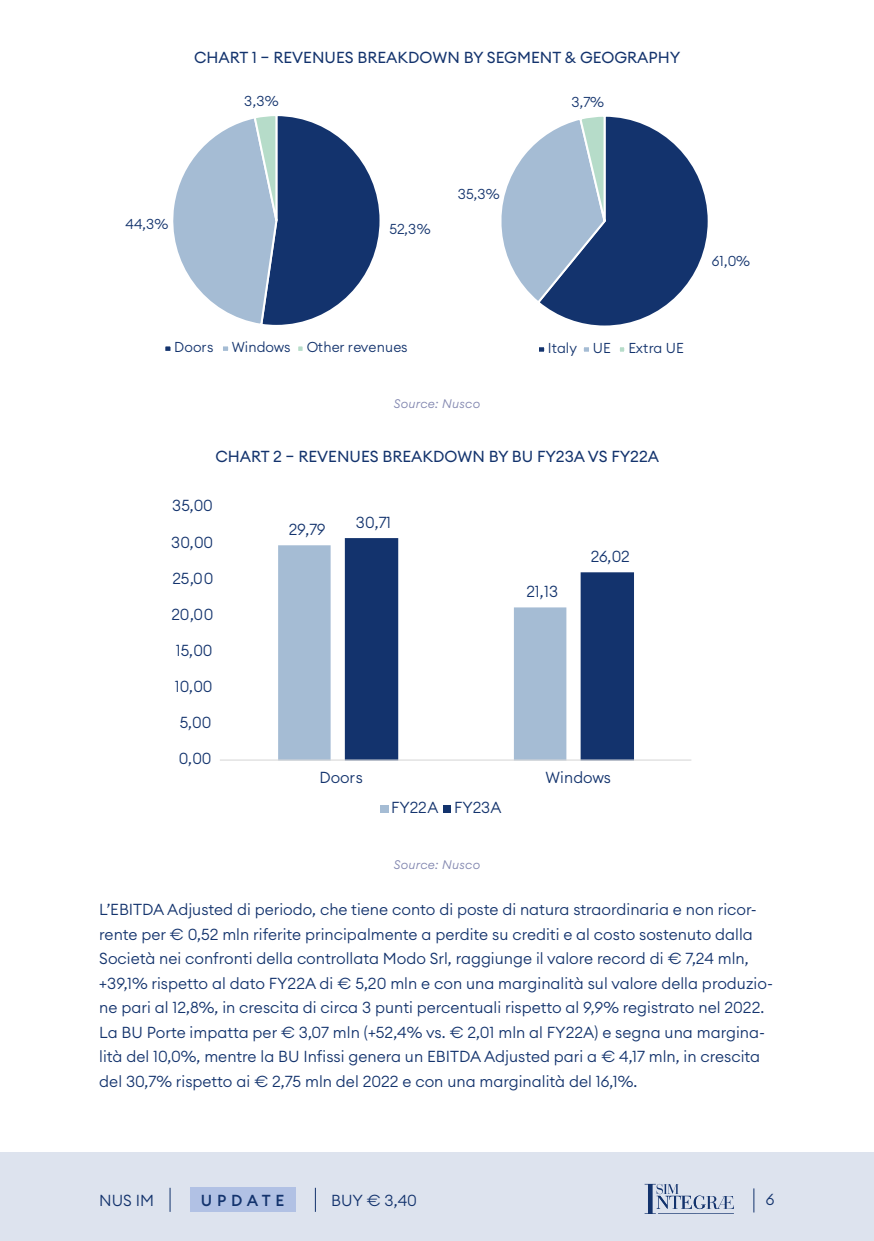
<style>
.page{position:relative;width:874px;height:1241px;background:#fff}
.page>*{position:absolute;margin:0;border:0;box-sizing:border-box;transform-origin:0 0}
.t1{font:300 15.75px/24.5px "Euclid Circular A";color:#13336d}
.t2{font:15.75px "Euclid Circular A";color:#13336d}
.t3{font:500 15.75px "Euclid Circular A";letter-spacing:.3em;color:#13336d}
.t4{font:300 14.17px "Euclid Circular A";letter-spacing:-.01em;color:#13336d}
.t5{font:italic 300 12.25px "Euclid Circular A";letter-spacing:.02em;color:#8186af}
</style>
<div class="page">
<div style="left:0;top:1152px;width:873px;height:88px;background:#dde3ee"></div>
<svg style="left:169px;top:1187px;width:1px;height:24px"></svg>
<div style="left:190px;top:1187px;width:105px;height:24px;background:#b1c1e4"></div>
<svg style="left:315px;top:1187px;width:1px;height:24px"></svg>
<svg style="left:753px;top:1188px;width:1px;height:24px"></svg>
<svg style="left:644px;top:1183px;width:89px;height:30px"></svg>
<svg style="left:173px;top:116px;width:207px;height:209px"></svg>
<div style="left:164px;top:345px;width:7px;height:7px;background:#13336d"></div>
<div style="left:163px;top:344px;width:9px;height:9px;border:2px solid #fff"></div>
<div style="left:222px;top:345px;width:7px;height:7px;background:#a5bcd4"></div>
<div style="left:221px;top:344px;width:9px;height:9px;border:2px solid #fff"></div>
<div style="left:297px;top:345px;width:6px;height:7px;background:#b6dcc9"></div>
<div style="left:296px;top:344px;width:8px;height:9px;border:2px solid #fff"></div>
<svg style="left:501px;top:116px;width:207px;height:210px"></svg>
<div style="left:537px;top:346px;width:8px;height:6px;background:#13336d"></div>
<div style="left:536px;top:345px;width:10px;height:8px;border:2px solid #fff"></div>
<div style="left:582px;top:346px;width:7px;height:6px;background:#a5bcd4"></div>
<div style="left:581px;top:345px;width:9px;height:8px;border:2px solid #fff"></div>
<div style="left:618px;top:346px;width:7px;height:6px;background:#b6dcc9"></div>
<div style="left:617px;top:345px;width:9px;height:8px;border:2px solid #fff"></div>
<div style="left:278px;top:545px;width:53px;height:214px;background:#a5bcd4"></div>
<svg style="left:344px;top:538px;width:289px;height:221px"></svg>
<hr style="left:220px;top:759px;width:471px;height:1px;background:#d9d9d9">
<div style="left:380px;top:805px;width:8px;height:7px;background:#a5bcd4"></div>
<div style="left:443px;top:805px;width:7px;height:7px;background:#13336d"></div>
<p class="t1" style="left:256px;top:43px;width:40px">3,3%</p>
<p class="t1" style="left:619px;top:44px;width:38px">3,7%</p>
<p class="t2" style="left:194px;top:47px;width:488px">CHART 1 – REVENUES BREAKDOWN BY SEGMENT &amp; GEOGRAPHY</p>
<p class="t4" style="left:244px;top:92px;width:36px">3,3%</p>
<p class="t4" style="left:571px;top:93px;width:34px">3,7%</p>
<p class="t4" style="left:125px;top:214px;width:44px">44,3%</p>
<p class="t4" style="left:389px;top:219px;width:42px">52,3%</p>
<p class="t4" style="left:457px;top:184px;width:43px">35,3%</p>
<p class="t4" style="left:174px;top:338px;width:41px">Doors</p>
<p class="t4" style="left:231px;top:338px;width:177px">Windows Other revenues</p>
<p class="t5" style="left:393px;top:395px;width:88px">Source: Nusco</p>
<p class="t4" style="left:547px;top:339px;width:137px">Italy UE Extra UE</p>
<p class="t2" style="left:215px;top:446px;width:445px">CHART 2 – REVENUES BREAKDOWN BY BU FY23A VS FY22A</p>
<p class="t1" style="left:172px;top:493px;width:42px">35,00</p>
<p class="t4" style="left:168px;top:497px;width:38px">35,00</p>
<p class="t4" style="left:167px;top:530px;width:39px">30,00</p>
<p class="t1" style="left:171px;top:529px;width:43px">30,00</p>
<p class="t4" style="left:169px;top:562px;width:38px">25,00</p>
<p class="t1" style="left:172px;top:565px;width:42px">25,00</p>
<p class="t1" style="left:171px;top:601px;width:43px">20,00</p>
<p class="t1" style="left:176px;top:637px;width:38px">15,00</p>
<p class="t1" style="left:175px;top:674px;width:39px">10,00</p>
<p class="t1" style="left:180px;top:710px;width:33px">5,00</p>
<p class="t1" style="left:179px;top:746px;width:34px">0,00</p>
<p class="t4" style="left:273px;top:518px;width:34px">29,79</p>
<p class="t1" style="left:289px;top:516px;width:38px">29,79</p>
<p class="t1" style="left:356px;top:510px;width:36px">30,71</p>
<p class="t1" style="left:526px;top:579px;width:33px">21,13</p>
<p class="t1" style="left:590px;top:543px;width:40px">26,02</p>
<p class="t1" style="left:319px;top:764px;width:45px">Doors</p>
<p class="t1" style="left:545px;top:764px;width:67px">Windows</p>
<p class="t1" style="left:391px;top:795px;width:112px">FY22A FY23A</p>
<p class="t4" style="left:711px;top:252px;width:40px">61,0%</p>
<p class="t5" style="left:393px;top:857px;width:88px">Source: Nusco</p>
<p class="t1" style="left:99px;top:896px;width:675px">L’EBITDA Adjusted di periodo, che tiene conto di poste di natura straordinaria e non ricor&shy;rente per € 0,52 mln riferite principalmente a perdite su crediti e al costo sostenuto dalla Società nei confronti della controllata Modo Srl, raggiunge il valore record di € 7,24 mln, +39,1% rispetto al dato FY22A di € 5,20 mln e con una marginalità sul valore della produzio&shy;ne pari al 12,8%, in crescita di circa 3 punti percentuali rispetto al 9,9% registrato nel 2022.<br>La BU Porte impatta per € 3,07 mln (+52,4% vs. € 2,01 mln al FY22A) e segna una margina&shy;lità del 10,0%, mentre la BU Infissi genera un EBITDA Adjusted pari a € 4,17 mln, in crescita del 30,7% rispetto ai € 2,75 mln del 2022 e con una marginalità del 16,1%.</p>
<p class="t1" style="left:162px;top:892px;width:34px">8,00</p>
<p class="t4" style="left:159px;top:902px;width:30px">6,00</p>
<p class="t1" style="left:268px;top:900px;width:31px">7,42</p>
<p class="t1" style="left:162px;top:942px;width:33px">6,00</p>
<p class="t4" style="left:158px;top:947px;width:31px">4,00</p>
<p class="t4" style="left:159px;top:993px;width:30px">2,00</p>
<p class="t4" style="left:397px;top:993px;width:27px">2,76</p>
<p class="t1" style="left:161px;top:993px;width:34px">4,00</p>
<p class="t4" style="left:311px;top:1002px;width:28px">2,37</p>
<p class="t4" style="left:463px;top:1027px;width:23px">1,31</p>
<p class="t4" style="left:158px;top:1038px;width:31px">0,00</p>
<p class="t1" style="left:162px;top:1043px;width:33px">2,00</p>
<p class="t1" style="left:426px;top:1044px;width:30px">2,76</p>
<p class="t1" style="left:331px;top:1054px;width:31px">2,37</p>
<p class="t4" style="left:571px;top:1072px;width:37px">(0,94)</p>
<p class="t1" style="left:99px;top:1187px;width:56px">NUS IM</p>
<p class="t3" style="left:201px;top:1190px;width:85px">UPDATE</p>
<p class="t1" style="left:331px;top:1187px;width:87px">BUY € 3,40</p>
<p class="t1" style="left:765px;top:1186px;width:10px">6</p>
</div>
